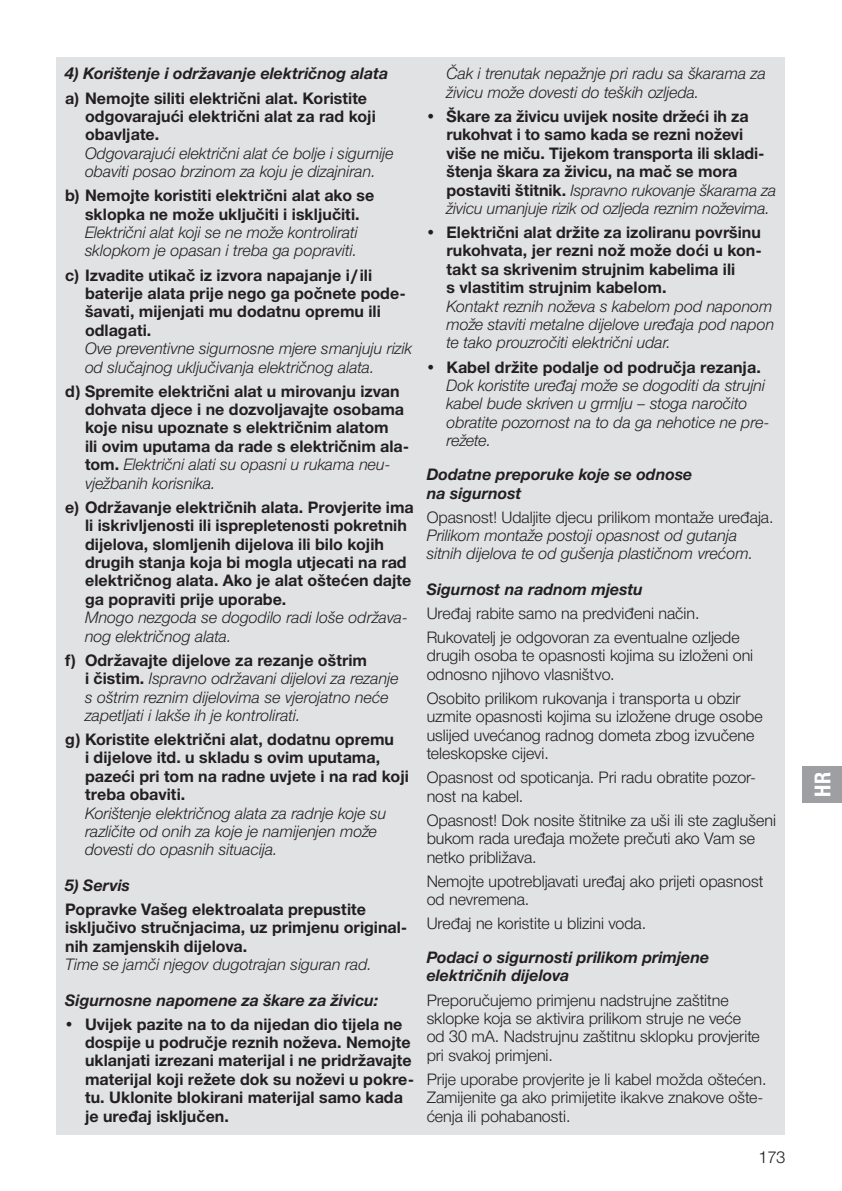
<style>
.page{position:relative;width:842px;height:1191px;background:#fff}
.page>*{position:absolute;margin:0;border:0;box-sizing:border-box;transform-origin:0 0}
.t1{font:700 22px "Gardena Sans Cond";color:#fff}
.t2{font:700 16px/18.4px "Gardena Sans";color:#231f20}
.t3{font:italic 16px/18.4px "Gardena Sans";color:#231f20}
.t4{font:16px/18.4px "Gardena Sans";color:#231f20}
.t5{font:italic 700 16px/18.4px "Gardena Sans";color:#231f20}
.s1{font-weight:400;font-style:italic}
.s2{font-weight:700;font-style:normal}
</style>
<div class="page">
<div style="left:57px;top:57px;width:728px;height:1077px;background:#e1e2e4"></div>
<div style="left:802px;top:766px;width:40px;height:36px;background:#9d9fa2"></div>
<p class="t5" style="left:65px;top:64px;width:324px">4) Korištenje i održavanje električnog alata</p>
<p class="t2" style="left:85px;top:88px;width:292px;text-indent:-20px">a) Nemojte siliti električni alat. Koristite odgovarajući električni alat za rad koji obavljate.</p>
<p class="t3" style="left:85px;top:143px;width:310px">Odgovarajući električni alat će bolje i sigurnije obaviti posao brzinom za koju je dizajniran.</p>
<p class="t2" style="left:65px;top:185px;width:311px;text-align:center">b) Nemojte koristiti električni alat ako se sklopka ne može uključiti i isključiti.</p>
<p class="t3" style="left:85px;top:222px;width:274px">Električni alat koji se ne može kontrolirati sklopkom je opasan i treba ga popraviti.</p>
<p class="t2" style="left:85px;top:265px;width:322px;text-indent:-20px">c) Izvadite utikač iz izvora napajanje i/ili baterije alata prije nego ga počnete pode&shy;šavati, mijenjati mu dodatnu opremu ili odlagati.</p>
<p class="t3" style="left:85px;top:338px;width:329px">Ove preventivne sigurnosne mjere smanjuju rizik od slučajnog uključivanja električnog alata.</p>
<p class="t2" style="left:85px;top:381px;width:326px;text-indent:-20px">d) Spremite električni alat u mirovanju izvan dohvata djece i ne dozvoljavajte osobama koje nisu upoznate s električnim alatom<br>ili ovim uputama da rade s električnim ala&shy;tom. <span class="s1">Električni alati su opasni u rukama neu&shy;vježbanih korisnika.</span></p>
<p class="t2" style="left:85px;top:497px;width:330px;text-indent:-20px">e) Održavanje električnih alata. Provjerite ima li iskrivljenosti ili isprepletenosti pokretnih dijelova, slomljenih dijelova ili bilo kojih drugih stanja koja bi mogla utjecati na rad električnog alata. Ako je alat oštećen dajte ga popraviti prije uporabe.</p>
<p class="t3" style="left:85px;top:607px;width:325px">Mnogo nezgoda se dogodilo radi loše održava&shy;nog električnog alata.</p>
<p class="t3" style="left:85px;top:650px;width:315px;text-indent:-20px"><span class="s2">f) Održavajte dijelove za rezanje oštrim<br>i čistim.</span> Ispravno održavani dijelovi za rezanje s oštrim reznim dijelovima se vjerojatno neće zapetljati i lakše ih je kontrolirati.</p>
<p class="t2" style="left:85px;top:729px;width:325px;text-indent:-20px">g) Koristite električni alat, dodatnu opremu<br>i dijelove itd. u skladu s ovim uputama, pazeći pri tom na radne uvjete i na rad koji treba obaviti.</p>
<p class="t3" style="left:85px;top:803px;width:303px">Korištenje električnog alata za radnje koje su različite od onih za koje je namijenjen može dovesti do opasnih situacija.</p>
<p class="t5" style="left:65px;top:875px;width:67px">5) Servis</p>
<p class="t2" style="left:65px;top:899px;width:344px">Popravke Vašeg elektroalata prepustite isključivo stručnjacima, uz primjenu original&shy;nih zamjenskih dijelova.</p>
<p class="t3" style="left:65px;top:954px;width:308px">Time se jamči njegov dugotrajan siguran rad.</p>
<p class="t5" style="left:65px;top:989px;width:315px">Sigurnosne napomene za škare za živicu:</p>
<p class="t2" style="left:85px;top:1013px;width:331px;text-indent:-20px">• Uvijek pazite na to da nijedan dio tijela ne dospije u područje reznih noževa. Nemojte uklanjati izrezani materijal i ne pridržavajte materijal koji režete dok su noževi u pokre&shy;tu. Uklonite blokirani materijal samo kada je uređaj isključen.</p>
<p class="t3" style="left:446px;top:64px;width:321px">Čak i trenutak nepažnje pri radu sa škarama za živicu može dovesti do teških ozljeda.</p>
<p class="t2" style="left:446px;top:106px;width:332px;text-indent:-20px">• Škare za živicu uvijek nosite držeći ih za rukohvat i to samo kada se rezni noževi više ne miču. Tijekom transporta ili skladi&shy;štenja škara za živicu, na mač se mora postaviti štitnik. <span class="s1">Ispravno rukovanje škarama za živicu umanjuje rizik od ozljeda reznim noževima.</span></p>
<p class="t2" style="left:446px;top:222px;width:317px;text-indent:-20px">• Električni alat držite za izoliranu površinu rukohvata, jer rezni nož može doći u kon&shy;takt sa skrivenim strujnim kabelima ili<br>s vlastitim strujnim kabelom.</p>
<p class="t3" style="left:446px;top:296px;width:329px;text-align:justify">Kontakt reznih noževa s kabelom pod naponom može staviti metalne dijelove uređaja pod napon te tako prouzročiti električni udar.</p>
<p class="t2" style="left:427px;top:357px;width:336px">• Kabel držite podalje od područja rezanja.</p>
<p class="t3" style="left:446px;top:375px;width:325px">Dok koristite uređaj može se dogoditi da strujni kabel bude skriven u grmlju – stoga naročito obratite pozornost na to da ga nehotice ne pre&shy;režete.</p>
<p class="t5" style="left:427px;top:464px;width:267px">Dodatne preporuke koje se odnose na sigurnost</p>
<p class="t4" style="left:427px;top:507px;width:348px">Opasnost! Udaljite djecu prilikom montaže uređaja.</p>
<p class="t3" style="left:427px;top:525px;width:328px">Prilikom montaže postoji opasnost od gutanja sitnih dijelova te od gušenja plastičnom vrećom.</p>
<p class="t5" style="left:427px;top:579px;width:218px">Sigurnost na radnom mjestu</p>
<p class="t4" style="left:427px;top:600px;width:315px;line-height:24px">Uređaj rabite samo na predviđeni način.<br>Rukovatelj je odgovoran za eventualne ozljede</p>
<p class="t4" style="left:427px;top:646px;width:328px">drugih osoba te opasnosti kojima su izloženi oni odnosno njihovo vlasništvo.</p>
<p class="t4" style="left:427px;top:688px;width:337px">Osobito prilikom rukovanja i transporta u obzir uzmite opasnosti kojima su izložene druge osobe uslijed uvećanog radnog dometa zbog izvučene teleskopske cijevi.</p>
<p class="t4" style="left:427px;top:767px;width:331px">Opasnost od spoticanja. Pri radu obratite pozor&shy;nost na kabel.</p>
<p class="t4" style="left:427px;top:810px;width:351px">Opasnost! Dok nosite štitnike za uši ili ste zaglušeni bukom rada uređaja možete prečuti ako Vam se netko približava.</p>
<p class="t4" style="left:427px;top:871px;width:338px">Nemojte upotrebljavati uređaj ako prijeti opasnost od nevremena.</p>
<p class="t4" style="left:427px;top:913px;width:221px">Uređaj ne koristite u blizini voda.</p>
<p class="t5" style="left:427px;top:947px;width:284px">Podaci o sigurnosti prilikom primjene električnih dijelova</p>
<p class="t4" style="left:427px;top:990px;width:335px">Preporučujemo primjenu nadstrujne zaštitne sklopke koja se aktivira prilikom struje ne veće od 30 mA. Nadstrujnu zaštitnu sklopku provjerite pri svakoj primjeni.</p>
<p class="t4" style="left:427px;top:1069px;width:341px">Prije uporabe provjerite je li kabel možda oštećen.<br>Zamijenite ga ako primijetite ikakve znakove ošte&shy;ćenja ili pohabanosti.</p>
<p class="t4" style="left:759px;top:1147px;width:28px">173</p>
<h1 class="t1" style="left:807px;top:796px;width:26px;rotate:-90deg">HR</h1>
</div>
